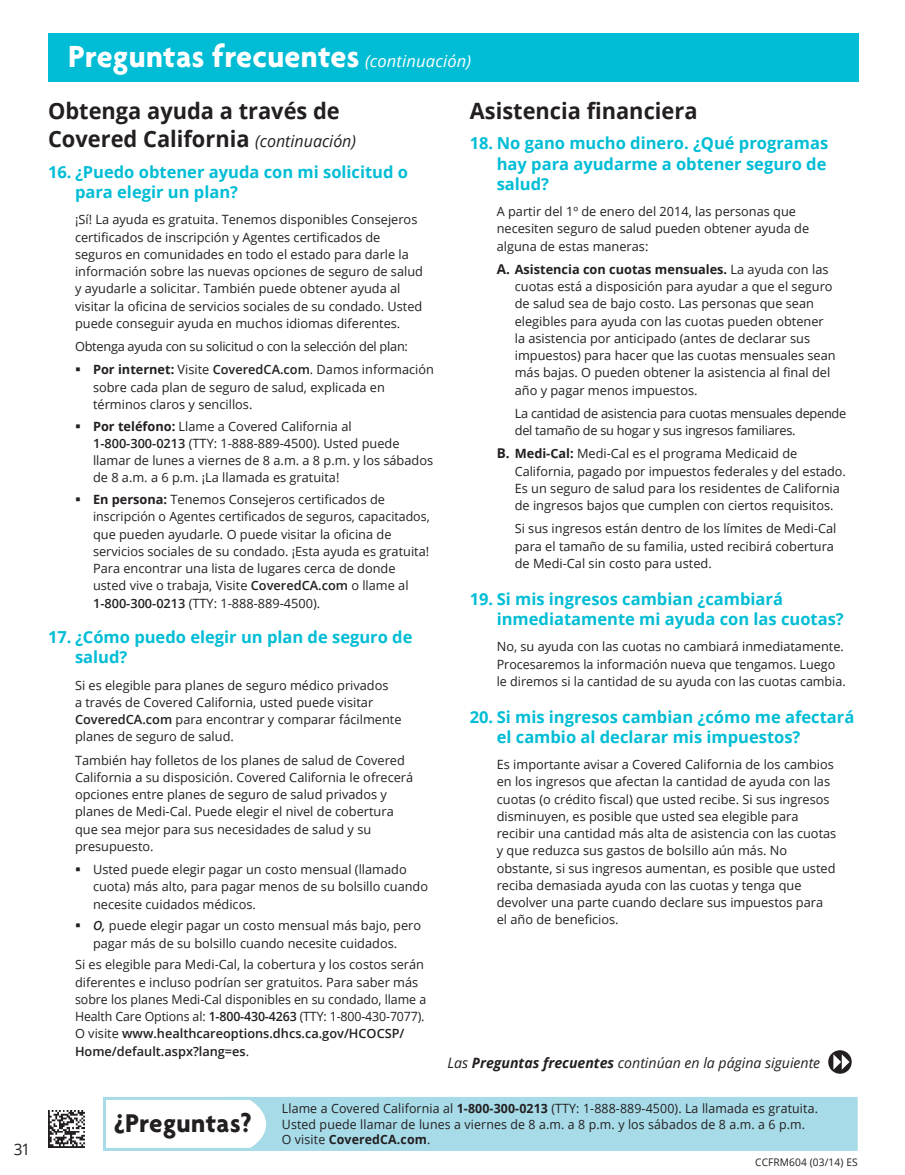
<style>
.page{position:relative;width:905px;height:1175px;background:#fff}
.page>*{position:absolute;margin:0;border:0;box-sizing:border-box;transform-origin:0 0}
.t1{font:700 33px "Agenda";letter-spacing:.01em;color:#fff}
.t2{font:700 27.75px "Agenda";letter-spacing:.015em;color:#231f20}
.t3{font:700 22.5px/28.5px "Open Sans";color:#231f20}
.t4{font:700 16.5px/20.2px "Open Sans";color:#00bdd5}
.t5{font:15.75px "Open Sans";color:#231f20}
.t6{font:italic 14.25px "Open Sans";color:#231f20}
.t7{font:12.75px/17.2px "Open Sans";color:#231f20}
.t8{font:12.75px/23.2px "Open Sans";letter-spacing:-.02em;color:#231f20}
.t9{font:10.5px "Open Sans";letter-spacing:.01em;color:#231f20}
.s1{font-family:"Open Sans";font-weight:400;font-style:italic;font-size:16.5px}
.s2{font-weight:400;font-style:italic;font-size:16.5px}
.s3{font-weight:700}
.s4{font-weight:600}
.s5{font-weight:600;font-style:italic}
.s6{font-weight:700;font-size:13.5px}
</style>
<div class="page">
<div style="left:227px;top:1096px;width:630px;height:54px;background:#a7dbe8;border:3px solid #a7dbe8"></div>
<svg style="left:103px;top:1096px;width:167px;height:55px"></svg>
<div style="left:48px;top:34px;width:810px;height:48px;background:#00bdd5"></div>
<svg style="left:828px;top:1050px;width:23px;height:23px"></svg>
<svg style="left:833px;top:1054px;width:16px;height:15px"></svg>
<img style="left:48px;top:1110px;width:37px;height:37px">
<p class="t5" style="left:14px;top:1138px;width:18px">31</p>
<h1 class="t1" style="left:68px;top:36px;width:404px">Preguntas frecuentes <span class="s1">(continuación)</span></h1>
<h3 class="t3" style="left:48px;top:95px;width:309px">Obtenga ayuda a través de<br>Covered California <span class="s2">(continuación)</span></h3>
<p class="t4" style="left:75px;top:161px;width:334px;text-indent:-27px">16. ¿Puedo obtener ayuda con mi solicitud o para elegir un plan?</p>
<p class="t7" style="left:75px;top:211px;width:349px">¡Sí! La ayuda es gratuita. Tenemos disponibles Consejeros certificados de inscripción y Agentes certificados de seguros en comunidades en todo el estado para darle la información sobre las nuevas opciones de seguro de salud y ayudarle a solicitar. También puede obtener ayuda al visitar la oficina de servicios sociales de su condado. Usted puede conseguir ayuda en muchos idiomas diferentes.</p>
<p class="t8" style="left:93px;top:334px;width:342px;text-indent:-18px">Obtenga ayuda con su solicitud o con la selección del plan:<br><span class="s3">Por internet:</span> Visite <span class="s4">CoveredCA.com</span>. Damos información</p>
<p class="t7" style="left:93px;top:378px;width:293px">sobre cada plan de seguro de salud, explicada en términos claros y sencillos.</p>
<p class="t7" style="left:93px;top:417px;width:341px"><span class="s3">Por teléfono:</span> Llame a Covered California al <span class="s4">1-800-300-0213</span> (TTY: 1-888-889-4500). Usted puede llamar de lunes a viernes de 8 a.m. a 8 p.m. y los sábados de 8 a.m. a 6 p.m. ¡La llamada es gratuita!</p>
<p class="t7" style="left:93px;top:490px;width:338px"><span class="s3">En persona:</span> Tenemos Consejeros certificados de inscripción o Agentes certificados de seguros, capacitados, que pueden ayudarle. O puede visitar la oficina de servicios sociales de su condado. ¡Esta ayuda es gratuita!<br>Para encontrar una lista de lugares cerca de donde usted vive o trabaja, Visite <span class="s4">CoveredCA.com</span> o llame al <span class="s4">1-800-300-0213</span> (TTY: 1-888-889-4500).</p>
<p class="t4" style="left:75px;top:626px;width:339px;text-indent:-27px">17. ¿Cómo puedo elegir un plan de seguro de salud?</p>
<p class="t7" style="left:75px;top:676px;width:328px">Si es elegible para planes de seguro médico privados<br>a través de Covered California, usted puede visitar <span class="s4">CoveredCA.com</span> para encontrar y comparar fácilmente planes de seguro de salud.</p>
<p class="t7" style="left:75px;top:751px;width:340px">También hay folletos de los planes de salud de Covered California a su disposición. Covered California le ofrecerá opciones entre planes de seguro de salud privados y planes de Medi-Cal. Puede elegir el nivel de cobertura que sea mejor para sus necesidades de salud y su presupuesto.</p>
<p class="t7" style="left:93px;top:860px;width:336px">Usted puede elegir pagar un costo mensual (llamado cuota) más alto, para pagar menos de su bolsillo cuando necesite cuidados médicos.</p>
<p class="t7" style="left:93px;top:916px;width:329px"><span class="s5">O,</span> puede elegir pagar un costo mensual más bajo, pero pagar más de su bolsillo cuando necesite cuidados.</p>
<p class="t7" style="left:75px;top:955px;width:353px">Si es elegible para Medi-Cal, la cobertura y los costos serán diferentes e incluso podrían ser gratuitos. Para saber más sobre los planes Medi-Cal disponibles en su condado, llame a Health Care Options al: <span class="s4">1-800-430-4263</span> (TTY: 1-800-430-7077).<br>O visite <span class="s4">www.healthcareoptions.dhcs.ca.gov/HCOCSP/ Home/default.aspx?lang=es</span>.</p>
<h3 class="t3" style="left:470px;top:95px;width:229px">Asistencia financiera</h3>
<p class="t4" style="left:496px;top:133px;width:333px;text-align:justify;text-indent:-27px">18. No gano mucho dinero. ¿Qué programas hay para ayudarme a obtener seguro de salud?</p>
<p class="t7" style="left:496px;top:202px;width:314px">A partir del 1º de enero del 2014, las personas que necesiten seguro de salud pueden obtener ayuda de alguna de estas maneras:</p>
<p class="t7" style="left:514px;top:260px;width:322px;text-indent:-18px"><span class="s6">A.</span> <span class="s3">Asistencia con cuotas mensuales.</span> La ayuda con las cuotas está a disposición para ayudar a que el seguro de salud sea de bajo costo. Las personas que sean elegibles para ayuda con las cuotas pueden obtener la asistencia por anticipado (antes de declarar sus impuestos) para hacer que las cuotas mensuales sean más bajas. O pueden obtener la asistencia al final del año y pagar menos impuestos.</p>
<p class="t8" style="left:514px;top:404px;width:333px;line-height:17.2px">La cantidad de asistencia para cuotas mensuales depende del tamaño de su hogar y sus ingresos familiares.</p>
<p class="t7" style="left:514px;top:445px;width:332px;text-indent:-18px"><span class="s6">B.</span> <span class="s3">Medi-Cal:</span> Medi-Cal es el programa Medicaid de California, pagado por impuestos federales y del estado.<br>Es un seguro de salud para los residentes de California de ingresos bajos que cumplen con ciertos requisitos.</p>
<p class="t7" style="left:514px;top:520px;width:323px">Si sus ingresos están dentro de los límites de Medi-Cal para el tamaño de su familia, usted recibirá cobertura de Medi-Cal sin costo para usted.</p>
<p class="t4" style="left:496px;top:588px;width:348px;text-indent:-27px">19. Si mis ingresos cambian ¿cambiará inmediatamente mi ayuda con las cuotas?</p>
<p class="t7" style="left:496px;top:637px;width:350px">No, su ayuda con las cuotas no cambiará inmediatamente.<br>Procesaremos la información nueva que tengamos. Luego le diremos si la cantidad de su ayuda con las cuotas cambia.</p>
<p class="t4" style="left:496px;top:706px;width:359px;text-indent:-27px">20. Si mis ingresos cambian ¿cómo me afectará el cambio al declarar mis impuestos?</p>
<p class="t7" style="left:496px;top:755px;width:341px">Es importante avisar a Covered California de los cambios en los ingresos que afectan la cantidad de ayuda con las cuotas (o crédito fiscal) que usted recibe. Si sus ingresos disminuyen, es posible que usted sea elegible para recibir una cantidad más alta de asistencia con las cuotas y que reduzca sus gastos de bolsillo aún más. No obstante, si sus ingresos aumentan, es posible que usted reciba demasiada ayuda con las cuotas y tenga que devolver una parte cuando declare sus impuestos para el año de beneficios.</p>
<p class="t6" style="left:447px;top:1052px;width:374px">Las <span class="s3">Preguntas frecuentes</span> continúan en la página siguiente</p>
<h2 class="t2" style="left:114px;top:1106px;width:140px">¿Preguntas?</h2>
<p class="t7" style="left:282px;top:1100px;width:537px;line-height:15.3px">Llame a Covered California al <span class="s3">1-800-300-0213</span> (TTY: 1-888-889-4500). La llamada es gratuita.<br>Usted puede llamar de lunes a viernes de 8 a.m. a 8 p.m. y los sábados de 8 a.m. a 6 p.m.<br>O visite <span class="s3">CoveredCA.com</span>.</p>
<p class="t9" style="left:755px;top:1154px;width:104px">CCFRM604 (03/14) ES</p>
</div>
